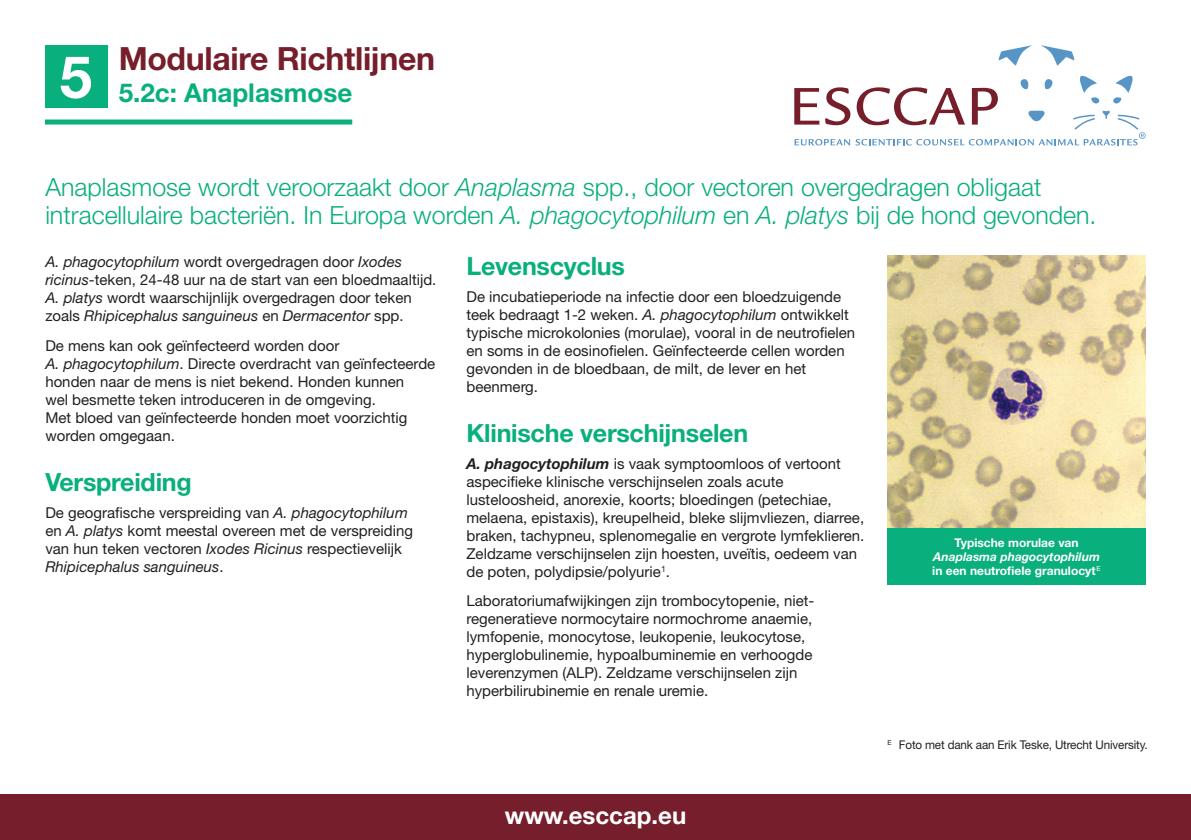
<style>
.page{position:relative;width:1191px;height:840px;background:#fff}
.page>*{position:absolute;margin:0;border:0;box-sizing:border-box;transform-origin:0 0}
.t1{font:700 58.4px "Helvetica Neue";color:#fff}
.t2{font:700 32px "Helvetica Neue";letter-spacing:-.01em;color:#761e2b}
.t3{font:700 26px "Helvetica Neue";color:#09af7c}
.t4{font:300 25px/28px "Helvetica Neue";color:#09af7c}
.t5{font:700 25px "Helvetica Neue";letter-spacing:-.01em;color:#09af7c}
.t6{font:700 24px "Helvetica Neue";color:#fff}
.t7{font:15px/18px "Helvetica Neue";color:#231f20}
.t8{font:700 12px/14px "Helvetica Neue";color:#fff}
.t9{font:12px "Helvetica Neue";letter-spacing:-.01em;color:#231f20}
.s1{font-style:italic}
.s2{font-weight:700;font-style:italic}
</style>
<div class="page">
<img style="left:887px;top:255px;width:258px;height:272px">
<div style="left:887px;top:527px;width:258px;height:57px;background:#09af7c"></div>
<svg style="left:1041px;top:45px;width:33px;height:21px"></svg>
<svg style="left:998px;top:45px;width:34px;height:21px"></svg>
<svg style="left:794px;top:75px;width:351px;height:70px"></svg>
<div style="left:45px;top:119px;width:307px;height:5px;background:#09af7c"></div>
<div style="left:45px;top:45px;width:63px;height:63px;background:#09af7c"></div>
<div style="left:0;top:794px;width:1191px;height:45px;background:#761e2b"></div>
<h1 class="t1" style="left:60px;top:41px;width:34px">5</h1>
<h2 class="t2" style="left:119px;top:39px;width:318px">Modulaire Richtlijnen</h2>
<h3 class="t3" style="left:119px;top:77px;width:235px">5.2c: Anaplasmose</h3>
<h3 class="t4" style="left:45px;top:172px;width:1052px">Anaplasmose wordt veroorzaakt door <span class="s1">Anaplasma</span> spp., door vectoren overgedragen obligaat intracellulaire bacteriën. In Europa worden <span class="s1">A. phagocytophilum</span> en <span class="s1">A. platys</span> bij de hond gevonden.</h3>
<p class="t7" style="left:45px;top:252px;width:392px"><span class="s1">A. phagocytophilum</span> wordt overgedragen door <span class="s1">Ixodes ricinus</span>-teken, 24-48 uur na de start van een bloedmaaltijd.<br><span class="s1">A. platys</span> wordt waarschijnlijk overgedragen door teken zoals <span class="s1">Rhipicephalus sanguineus</span> en <span class="s1">Dermacentor</span> spp.</p>
<p class="t7" style="left:45px;top:336px;width:391px">De mens kan ook geïnfecteerd worden door<br><span class="s1">A. phagocytophilum</span>. Directe overdracht van geïnfecteerde honden naar de mens is niet bekend. Honden kunnen<br>wel besmette teken introduceren in de omgeving.<br>Met bloed van geïnfecteerde honden moet voorzichtig worden omgegaan.</p>
<h3 class="t5" style="left:45px;top:467px;width:148px">Verspreiding</h3>
<p class="t7" style="left:45px;top:503px;width:369px">De geografische verspreiding van <span class="s1">A. phagocytophilum </span>en <span class="s1">A. platys</span> komt meestal overeen met de verspreiding van hun teken vectoren <span class="s1">Ixodes Ricinus</span> respectievelijk <span class="s1">Rhipicephalus sanguineus</span>.</p>
<h3 class="t5" style="left:466px;top:250px;width:160px">Levenscyclus</h3>
<p class="t7" style="left:466px;top:287px;width:390px">De incubatieperiode na infectie door een bloedzuigende teek bedraagt 1-2 weken. <span class="s1">A. phagocytophilum</span> ontwikkelt typische microkolonies (morulae), vooral in de neutrofielen en soms in de eosinofielen. Geïnfecteerde cellen worden gevonden in de bloedbaan, de milt, de lever en het beenmerg.</p>
<h3 class="t5" style="left:466px;top:417px;width:283px">Klinische verschijnselen</h3>
<p class="t7" style="left:466px;top:454px;width:399px"><span class="s2">A. phagocytophilum</span> is vaak symptoomloos of vertoont aspecifieke klinische verschijnselen zoals acute lusteloosheid, anorexie, koorts; bloedingen (petechiae, melaena, epistaxis), kreupelheid, bleke slijmvliezen, diarree, braken, tachypneu, splenomegalie en vergrote lymfeklieren.<br>Zeldzame verschijnselen zijn hoesten, uveïtis, oedeem van de poten, polydipsie/polyurie<sup>1</sup>.</p>
<p class="t7" style="left:466px;top:591px;width:349px">Laboratoriumafwijkingen zijn trombocytopenie, niet&shy;regeneratieve normocytaire normochrome anaemie, lymfopenie, monocytose, leukopenie, leukocytose, hyperglobulinemie, hypoalbuminemie en verhoogde leverenzymen (ALP). Zeldzame verschijnselen zijn hyperbilirubinemie en renale uremie.</p>
<p class="t8" style="left:954px;top:535px;width:125px">Typische morulae van</p>
<p class="t8" style="left:932px;top:549px;width:170px"><span class="s1">Anaplasma phagocytophilum </span>in een neutrofiele granulocyt<sup>E</sup></p>
<h3 class="t6" style="left:505px;top:799px;width:183px">www.esccap.eu</h3>
<p class="t9" style="left:887px;top:737px;width:262px"><sup>E</sup> Foto met dank aan Erik Teske, Utrecht University.</p>
</div>
